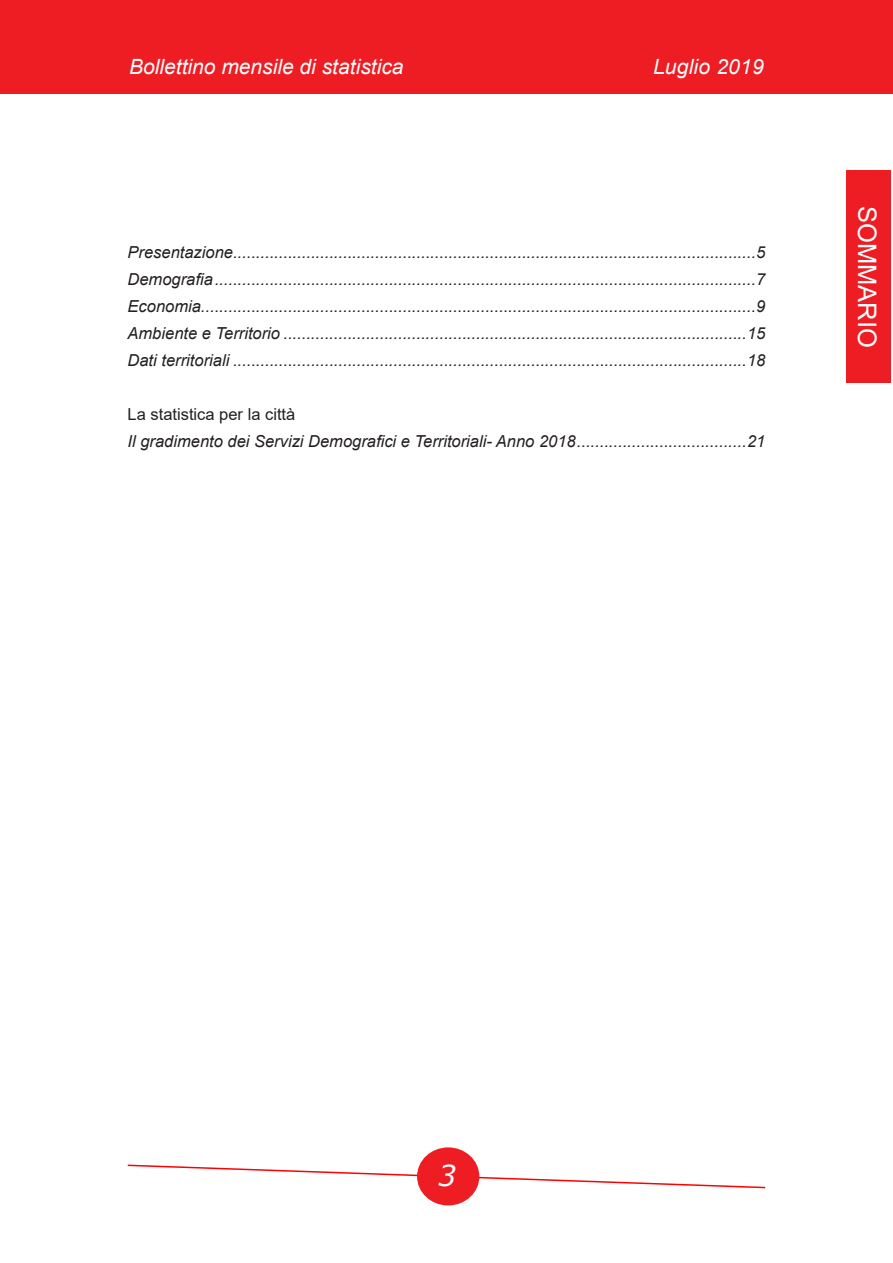
<style>
.page{position:relative;width:893px;height:1263px;background:#fff}
.page>*{position:absolute;margin:0;border:0;box-sizing:border-box;transform-origin:0 0}
.t1{font:italic 28.8px "Verdana";color:#fff}
.t2{font:25.5px "Arial";color:#fff}
.t3{font:italic 21px "Arial";color:#fff}
.t4{font:italic 16.5px "Arial";color:#231f20}
.t5{font:16.5px "Arial";color:#231f20}
</style>
<div class="page">
<div style="left:0;top:0;width:893px;height:94px;background:#ee1d23"></div>
<svg style="left:127px;top:1164px;width:639px;height:25px"></svg>
<div style="left:417px;top:1147px;width:62px;height:58px;background:#ee1d23;border-radius:50%"></div>
<div style="left:846px;top:171px;width:45px;height:212px;background:#ee1d23"></div>
<p class="t3" style="left:129px;top:53px;width:276px">Bollettino mensile di statistica</p>
<p class="t3" style="left:653px;top:53px;width:112px">Luglio 2019</p>
<p class="t4" style="left:128px;top:241px;width:639px">Presentazione..................................................................................................................5</p>
<p class="t4" style="left:128px;top:268px;width:639px">Demografia......................................................................................................................7</p>
<p class="t4" style="left:128px;top:295px;width:639px">Economia.........................................................................................................................9</p>
<p class="t4" style="left:128px;top:322px;width:639px">Ambiente e Territorio .....................................................................................................15</p>
<p class="t4" style="left:128px;top:349px;width:639px">Dati territoriali ................................................................................................................18</p>
<p class="t5" style="left:128px;top:403px;width:169px">La statistica per la città</p>
<p class="t4" style="left:128px;top:430px;width:639px">Il gradimento dei Servizi Demografici e Territoriali- Anno 2018.....................................21</p>
<h2 class="t2" style="left:885px;top:206px;width:143px;rotate:90deg">SOMMARIO</h2>
<h1 class="t1" style="left:438px;top:1155px;width:20px">3</h1>
</div>
